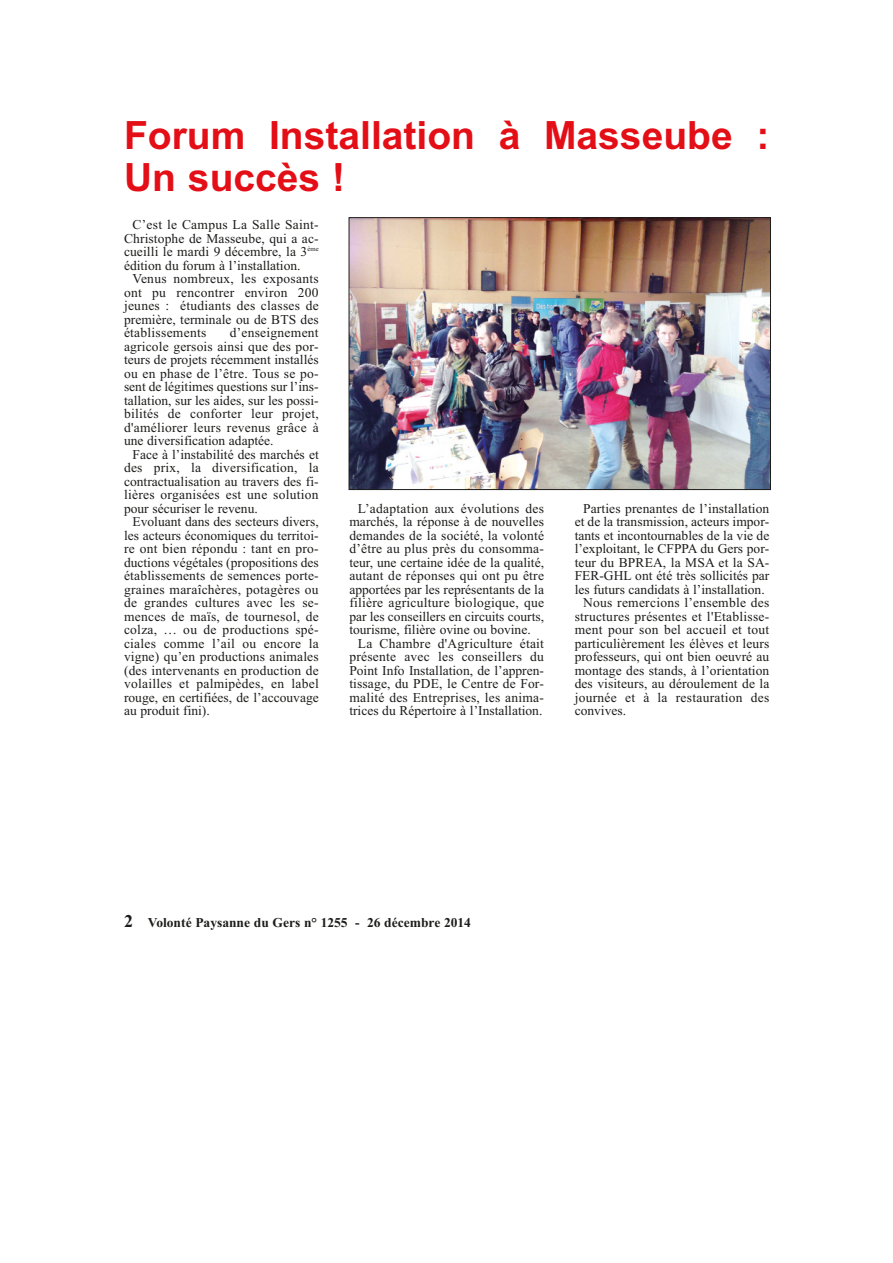
<style>
.page{position:relative;width:893px;height:1263px;background:#fff}
.page>*{position:absolute;margin:0;border:0;box-sizing:border-box;transform-origin:0 0}
.t1{font:700 39px/42px "Arial";color:#e30e16}
.t2{font:13.5px/13.5px "Times New Roman";letter-spacing:.005em;color:#1d1d1b;text-align:justify}
.t3{font:700 13.5px "Times New Roman";color:#1d1d1b}
.s1{font-size:18px}
</style>
<div class="page">
<img style="left:350px;top:219px;width:418px;height:269px">
<div style="left:348px;top:217px;width:422px;height:273px;border:1px solid #1d1d1b"></div>
<h1 class="t1" style="left:124px;top:118px;width:647px">Forum Installation à Masseube :<br>Un succès !</h1>
<p class="t2" style="left:124px;top:219px;width:196px;text-indent:9px">C’est le Campus La Salle Saint-Christophe de Masseube, qui a ac&shy;cueilli le mardi 9 décembre, la 3<sup>ème </sup>édition du forum à l’installation.</p>
<p class="t2" style="left:124px;top:273px;width:196px;text-indent:9px">Venus nombreux, les exposants ont pu rencontrer environ 200 jeunes : étudiants des classes de première, terminale ou de BTS des établissements</p>
<p class="t2" style="left:124px;top:327px;width:196px;text-indent:106px">d’enseignement agricole gersois ainsi que des por&shy;teurs de projets récemment installés ou en phase de l’être. Tous se po&shy;sent de légitimes questions sur l’ins&shy;tallation, sur les aides, sur les possi&shy;bilités de conforter leur projet, d'améliorer leurs revenus grâce à une diversification adaptée.</p>
<p class="t2" style="left:124px;top:449px;width:196px;text-indent:9px">Face à l’instabilité des marchés et des prix, la diversification, la contractualisation au travers des fi&shy;lières organisées est une solution pour sécuriser le revenu.</p>
<p class="t2" style="left:124px;top:516px;width:196px;text-indent:9px">Evoluant dans des secteurs divers, les acteurs économiques du territoi&shy;re ont bien répondu : tant en pro&shy;ductions végétales (propositions des établissements de semences porte&shy;graines maraîchères, potagères ou de grandes cultures avec les se&shy;mences de maïs, de tournesol, de colza, … ou de productions spé&shy;ciales comme l’ail ou encore la vigne) qu’en productions animales (des intervenants en production de volailles et palmipèdes, en label rouge, en certifiées, de l’accouvage au produit fini).</p>
<p class="t2" style="left:358px;top:503px;width:188px">L’adaptation aux évolutions des</p>
<p class="t2" style="left:349px;top:516px;width:196px">marchés, la réponse à de nouvelles</p>
<p class="t2" style="left:349px;top:530px;width:196px">demandes de la société, la volonté</p>
<p class="t2" style="left:349px;top:543px;width:196px">d’être au plus près du consomma-</p>
<p class="t2" style="left:349px;top:557px;width:196px">teur, une certaine idée de la qualité,</p>
<p class="t2" style="left:349px;top:570px;width:196px">autant de réponses qui ont pu être</p>
<p class="t2" style="left:349px;top:584px;width:196px">apportées par les représentants de la</p>
<p class="t2" style="left:349px;top:597px;width:196px">filière agriculture biologique, que</p>
<p class="t2" style="left:349px;top:611px;width:196px">par les conseillers en circuits courts,</p>
<p class="t2" style="left:349px;top:624px;width:183px">tourisme, filière ovine ou bovine.</p>
<p class="t2" style="left:358px;top:638px;width:188px">La Chambre d'Agriculture était</p>
<p class="t2" style="left:349px;top:651px;width:196px">présente avec les conseillers du</p>
<p class="t2" style="left:349px;top:665px;width:196px">Point Info Installation, de l’appren-</p>
<p class="t2" style="left:349px;top:678px;width:196px">tissage, du PDE, le Centre de For-</p>
<p class="t2" style="left:349px;top:692px;width:196px">malité des Entreprises, les anima-</p>
<p class="t2" style="left:349px;top:705px;width:194px">trices du Répertoire à l’Installation.</p>
<p class="t2" style="left:583px;top:503px;width:188px">Parties prenantes de l’installation</p>
<p class="t2" style="left:574px;top:516px;width:196px">et de la transmission, acteurs impor-</p>
<p class="t2" style="left:574px;top:530px;width:196px">tants et incontournables de la vie de</p>
<p class="t2" style="left:574px;top:543px;width:196px">l’exploitant, le CFPPA du Gers por-</p>
<p class="t2" style="left:574px;top:557px;width:196px">teur du BPREA, la MSA et la SA-</p>
<p class="t2" style="left:574px;top:570px;width:196px">FER-GHL ont été très sollicités par</p>
<p class="t2" style="left:574px;top:584px;width:191px">les futurs candidats à l’installation.</p>
<p class="t2" style="left:583px;top:597px;width:188px">Nous remercions l’ensemble des</p>
<p class="t2" style="left:574px;top:611px;width:196px">structures présentes et l'Etablisse-</p>
<p class="t2" style="left:574px;top:624px;width:196px">ment pour son bel accueil et tout</p>
<p class="t2" style="left:574px;top:638px;width:196px">particulièrement les élèves et leurs</p>
<p class="t2" style="left:574px;top:651px;width:196px">professeurs, qui ont bien oeuvré au</p>
<p class="t2" style="left:574px;top:665px;width:196px">montage des stands, à l’orientation</p>
<p class="t2" style="left:574px;top:678px;width:196px">des visiteurs, au déroulement de la</p>
<p class="t2" style="left:574px;top:692px;width:196px">journée et à la restauration des</p>
<p class="t2" style="left:574px;top:705px;width:53px">convives.</p>
<p class="t3" style="left:124px;top:918px;width:348px"><span class="s1">2</span> Volonté Paysanne du Gers n° 1255 - 26 décembre 2014</p>
</div>
